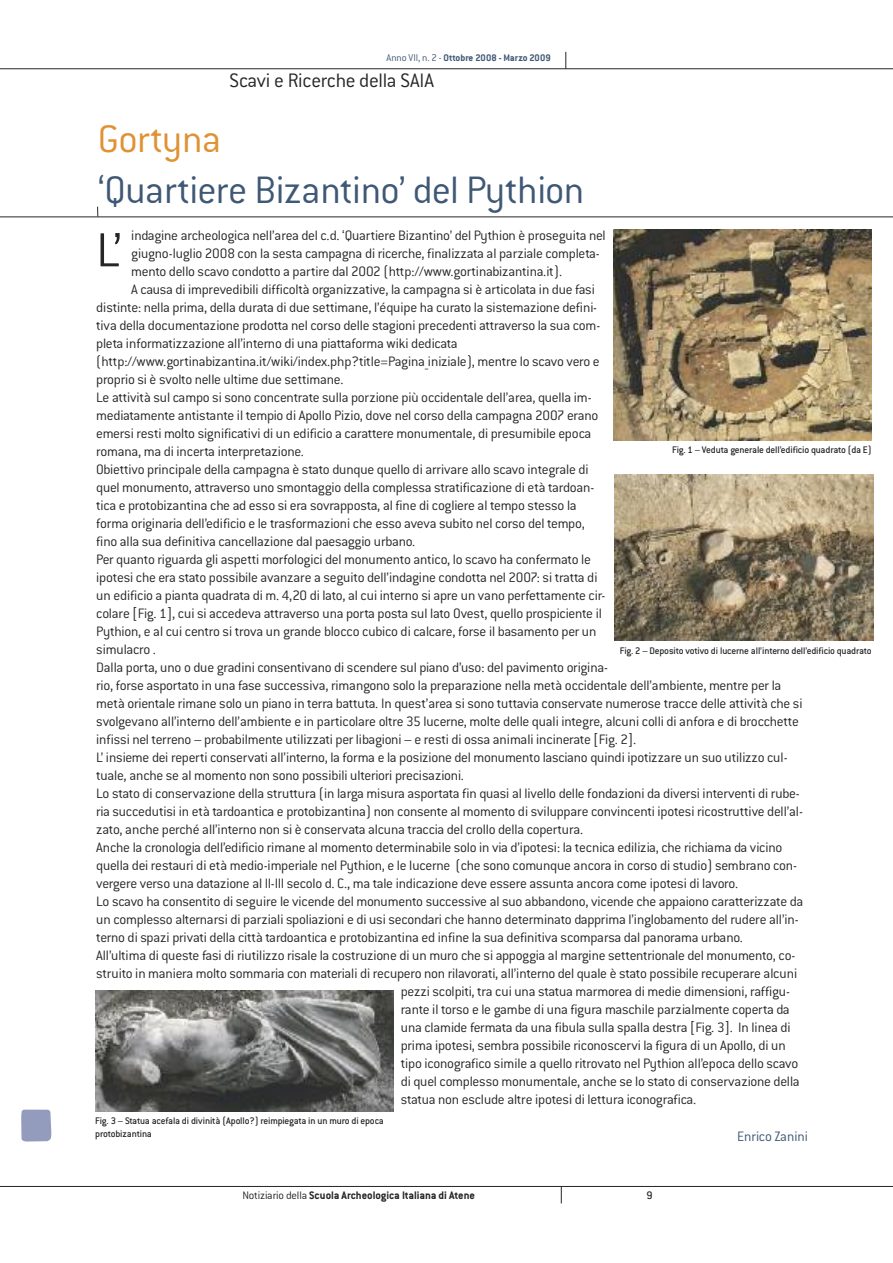
<style>
.page{position:relative;width:893px;height:1263px;background:#fff}
.page>*{position:absolute;margin:0;border:0;box-sizing:border-box;transform-origin:0 0}
.t1{font:300 52.5px "Conduit ITC Hel";color:#272627}
.t2{font:300 42px "Conduit ITC Hel";letter-spacing:-.02em;color:#3f5875}
.t3{font:300 42px "Conduit ITC Hel";letter-spacing:-.015em;color:#e09132}
.t4{font:300 21.45px "Conduit ITC Hel";letter-spacing:-.015em;color:#272627}
.t5{font:300 15px "Conduit ITC Hel";letter-spacing:-.02em;color:#272627}
.t6{font:300 15px "Conduit ITC Hel";letter-spacing:-.005em;color:#3f5875}
.t7{font:700 12px "Conduit ITC Hel";color:#272627}
.t8{font:500 12px "Conduit ITC Hel";color:#272627}
.t9{font:500 10.5px/13.5px "Conduit ITC Hel";letter-spacing:-.02em;color:#272627}
.t10{font:700 10.5px "Conduit ITC Hel";color:#3f5875}
.s1{font-weight:300;font-size:10.8px}
.s2{font-weight:300}
</style>
<div class="page">
<hr style="left:0;top:1186px;width:893px;height:1px;background:#272627">
<svg style="left:561px;top:1187px;width:1px;height:16px"></svg>
<hr style="left:0;top:68px;width:893px;height:1px;background:#272627">
<svg style="left:565px;top:52px;width:1px;height:17px"></svg>
<hr style="left:0;top:217px;width:893px;height:1px;background:#272627">
<svg style="left:21px;top:1109px;width:31px;height:32px"></svg>
<img style="left:614px;top:230px;width:258px;height:210px">
<img style="left:615px;top:474px;width:258px;height:167px">
<img style="left:96px;top:990px;width:297px;height:122px">
<p class="t10" style="left:386px;top:52px;width:166px"><span class="s1">Anno VIΙ, n. 2 -</span> Ottobre 2008 - Marzo 2009</p>
<h3 class="t4" style="left:230px;top:70px;width:206px">Scavi e Ricerche della SAIA</h3>
<h2 class="t3" style="left:98px;top:118px;width:125px">Gortyna</h2>
<h2 class="t2" style="left:98px;top:169px;width:488px">‘Quartiere Bizantino’ del Pythion</h2>
<p class="t5" style="left:131px;top:228px;width:476px">indagine archeologica nell’area del c.d. ‘Quartiere Bizantino’ del Pythion è proseguita nel</p>
<p class="t5" style="left:131px;top:246px;width:470px">giugno-luglio 2008 con la sesta campagna di ricerche, finalizzata al parziale completa-</p>
<p class="t5" style="left:131px;top:264px;width:433px">mento dello scavo condotto a partire dal 2002 (http://www.gortinabizantina.it).</p>
<p class="t5" style="left:131px;top:282px;width:465px">A causa di imprevedibili difficoltà organizzative, la campagna si è articolata in due fasi</p>
<p class="t5" style="left:96px;top:300px;width:502px">distinte: nella prima, della durata di due settimane, l’équipe ha curato la sistemazione defini-</p>
<p class="t5" style="left:96px;top:318px;width:506px">tiva della documentazione prodotta nel corso delle stagioni precedenti attraverso la sua com-</p>
<p class="t5" style="left:96px;top:336px;width:363px">pleta informatizzazione all’interno di una piattaforma wiki dedicata</p>
<p class="t5" style="left:96px;top:354px;width:505px">(http://www.gortinabizantina.it/wiki/index.php?title=Pagina_iniziale), mentre lo scavo vero e</p>
<p class="t5" style="left:96px;top:372px;width:249px">proprio si è svolto nelle ultime due settimane.</p>
<p class="t5" style="left:96px;top:390px;width:497px">Le attività sul campo si sono concentrate sulla porzione più occidentale dell’area, quella im-</p>
<p class="t5" style="left:96px;top:408px;width:504px">mediatamente antistante il tempio di Apollo Pizio, dove nel corso della campagna 2007 erano</p>
<p class="t5" style="left:96px;top:426px;width:497px">emersi resti molto significativi di un edificio a carattere monumentale, di presumibile epoca</p>
<p class="t5" style="left:96px;top:444px;width:209px">romana, ma di incerta interpretazione.</p>
<p class="t5" style="left:96px;top:462px;width:494px">Obiettivo principale della campagna è stato dunque quello di arrivare allo scavo integrale di</p>
<p class="t5" style="left:96px;top:480px;width:500px">quel monumento, attraverso uno smontaggio della complessa stratificazione di età tardoan-</p>
<p class="t5" style="left:96px;top:498px;width:482px">tica e protobizantina che ad esso si era sovrapposta, al fine di cogliere al tempo stesso la</p>
<p class="t5" style="left:96px;top:516px;width:490px">forma originaria dell’edificio e le trasformazioni che esso aveva subito nel corso del tempo,</p>
<p class="t5" style="left:96px;top:534px;width:321px">fino alla sua definitiva cancellazione dal paesaggio urbano.</p>
<p class="t5" style="left:96px;top:552px;width:496px">Per quanto riguarda gli aspetti morfologici del monumento antico, lo scavo ha confermato le</p>
<p class="t5" style="left:96px;top:570px;width:503px">ipotesi che era stato possibile avanzare a seguito dell’indagine condotta nel 2007: si tratta di</p>
<p class="t5" style="left:96px;top:588px;width:511px">un edificio a pianta quadrata di m. 4,20 di lato, al cui interno si apre un vano perfettamente cir-</p>
<p class="t5" style="left:96px;top:606px;width:507px">colare [Fig. 1], cui si accedeva attraverso una porta posta sul lato Ovest, quello prospiciente il</p>
<p class="t5" style="left:96px;top:624px;width:502px">Pythion, e al cui centro si trova un grande blocco cubico di calcare, forse il basamento per un</p>
<p class="t5" style="left:96px;top:642px;width:61px">simulacro .</p>
<p class="t5" style="left:96px;top:660px;width:513px">Dalla porta, uno o due gradini consentivano di scendere sul piano d’uso: del pavimento origina-</p>
<p class="t5" style="left:96px;top:678px;width:687px">rio, forse asportato in una fase successiva, rimangono solo la preparazione nella metà occidentale dell’ambiente, mentre per la</p>
<p class="t5" style="left:96px;top:696px;width:708px">metà orientale rimane solo un piano in terra battuta. In quest’area si sono tuttavia conservate numerose tracce delle attività che si</p>
<p class="t5" style="left:96px;top:714px;width:704px">svolgevano all’interno dell’ambiente e in particolare oltre 35 lucerne, molte delle quali integre, alcuni colli di anfora e di brocchette</p>
<p class="t5" style="left:96px;top:732px;width:542px">infissi nel terreno – probabilmente utilizzati per libagioni – e resti di ossa animali incinerate [Fig. 2].</p>
<p class="t5" style="left:96px;top:750px;width:693px">L’ insieme dei reperti conservati all’interno, la forma e la posizione del monumento lasciano quindi ipotizzare un suo utilizzo cul-</p>
<p class="t5" style="left:96px;top:768px;width:369px">tuale, anche se al momento non sono possibili ulteriori precisazioni.</p>
<p class="t5" style="left:96px;top:786px;width:705px">Lo stato di conservazione della struttura (in larga misura asportata fin quasi al livello delle fondazioni da diversi interventi di rube-</p>
<p class="t5" style="left:96px;top:804px;width:708px">ria succedutisi in età tardoantica e protobizantina) non consente al momento di sviluppare convincenti ipotesi ricostruttive dell’al-</p>
<p class="t5" style="left:96px;top:822px;width:488px">zato, anche perché all’interno non si è conservata alcuna traccia del crollo della copertura.</p>
<p class="t5" style="left:96px;top:840px;width:688px">Anche la cronologia dell’edificio rimane al momento determinabile solo in via d’ipotesi: la tecnica edilizia, che richiama da vicino</p>
<p class="t5" style="left:96px;top:858px;width:702px">quella dei restauri di età medio-imperiale nel Pythion, e le lucerne (che sono comunque ancora in corso di studio) sembrano con-</p>
<p class="t5" style="left:96px;top:876px;width:643px">vergere verso una datazione al II-III secolo d. C., ma tale indicazione deve essere assunta ancora come ipotesi di lavoro.</p>
<p class="t5" style="left:96px;top:894px;width:708px">Lo scavo ha consentito di seguire le vicende del monumento successive al suo abbandono, vicende che appaiono caratterizzate da</p>
<p class="t5" style="left:96px;top:912px;width:704px">un complesso alternarsi di parziali spoliazioni e di usi secondari che hanno determinato dapprima l’inglobamento del rudere all’in-</p>
<p class="t5" style="left:96px;top:930px;width:648px">terno di spazi privati della città tardoantica e protobizantina ed infine la sua definitiva scomparsa dal panorama urbano.</p>
<p class="t5" style="left:96px;top:948px;width:701px">All’ultima di queste fasi di riutilizzo risale la costruzione di un muro che si appoggia al margine settentrionale del monumento, co-</p>
<p class="t5" style="left:96px;top:966px;width:703px">struito in maniera molto sommaria con materiali di recupero non rilavorati, all’interno del quale è stato possibile recuperare alcuni</p>
<p class="t5" style="left:401px;top:984px;width:391px">pezzi scolpiti, tra cui una statua marmorea di medie dimensioni, raffigu-</p>
<p class="t5" style="left:401px;top:1002px;width:391px">rante il torso e le gambe di una figura maschile parzialmente coperta da</p>
<p class="t5" style="left:401px;top:1020px;width:391px">una clamide fermata da una fibula sulla spalla destra [Fig. 3]. In linea di</p>
<p class="t5" style="left:401px;top:1038px;width:387px">prima ipotesi, sembra possibile riconoscervi la figura di un Apollo, di un</p>
<p class="t5" style="left:401px;top:1056px;width:399px">tipo iconografico simile a quello ritrovato nel Pythion all’epoca dello scavo</p>
<p class="t5" style="left:401px;top:1074px;width:400px">di quel complesso monumentale, anche se lo stato di conservazione della</p>
<p class="t5" style="left:401px;top:1092px;width:297px">statua non esclude altre ipotesi di lettura iconografica.</p>
<p class="t6" style="left:737px;top:1129px;width:72px">Enrico Zanini</p>
<h1 class="t1" style="left:96px;top:224px;width:27px">L’</h1>
<p class="t9" style="left:672px;top:443px;width:201px">Fig. 1 – Veduta generale dell’edificio quadrato (da E)</p>
<p class="t9" style="left:620px;top:644px;width:253px">Fig. 2 – Deposito votivo di lucerne all’interno dell’edificio quadrato</p>
<p class="t9" style="left:95px;top:1113px;width:290px">Fig. 3 – Statua acefala di divinità (Apollo?) reimpiegata in un muro di epoca protobizantina</p>
<p class="t7" style="left:242px;top:1189px;width:234px"><span class="s2">Notiziario della</span> Scuola Archeologica Italiana di Atene</p>
<p class="t8" style="left:646px;top:1189px;width:8px">9</p>
</div>
